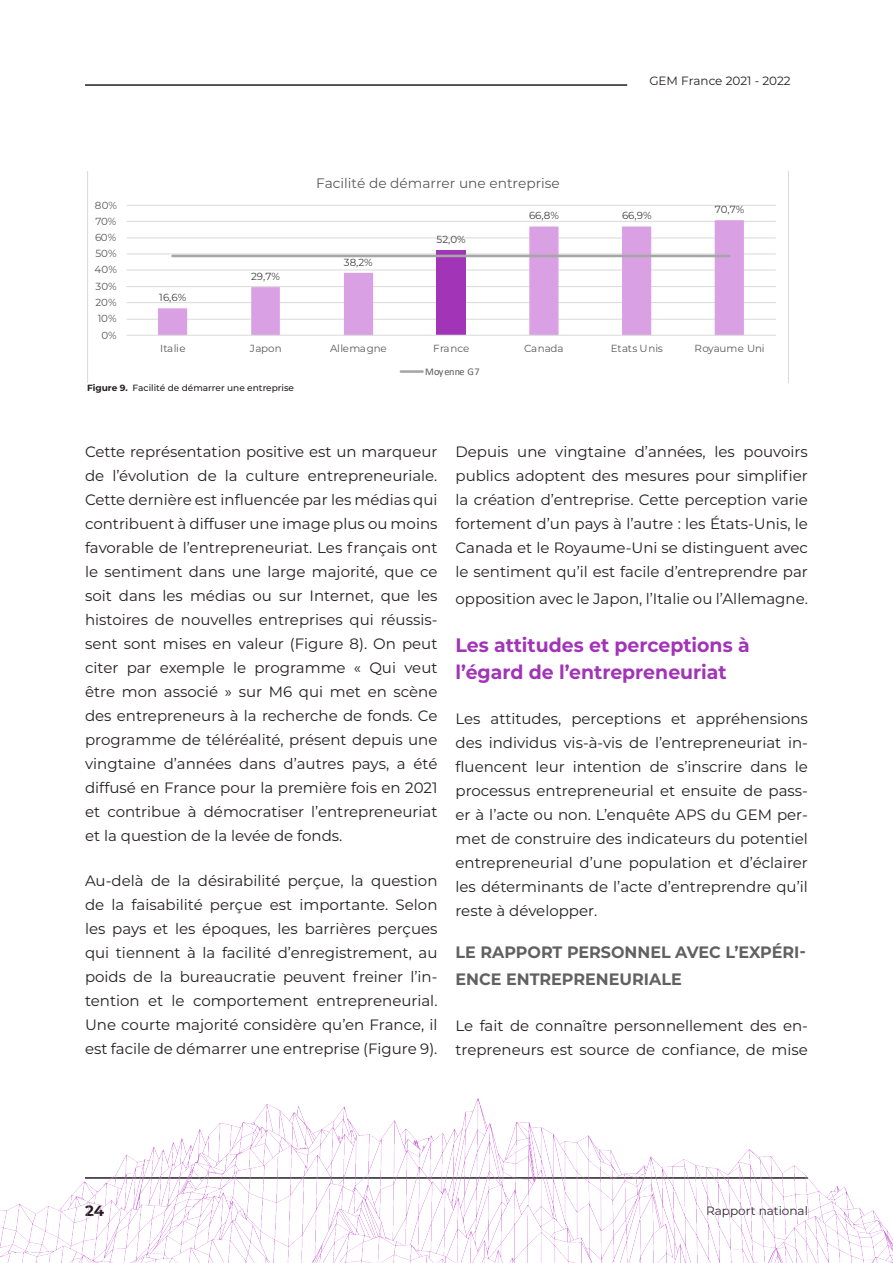
<style>
.page{position:relative;width:893px;height:1263px;background:#fff}
.page>*{position:absolute;margin:0;border:0;box-sizing:border-box;transform-origin:0 0}
.t1{font:700 19.5px/27px "Montserrat";color:#a234b8}
.t2{font:700 16.5px/27px "Montserrat";color:#616161}
.t3{font:15px/24px "Montserrat";color:#231f20;text-align:justify}
.t4{font:700 15px "Montserrat";color:#231f20}
.t5{font:13.8px "Montserrat";color:#595959}
.t6{font:12px "Montserrat";color:#231f20}
.t7{font:10.35px "Montserrat";letter-spacing:-.01em;color:#595959}
.t8{font:10.35px "Montserrat";color:#404040}
.t9{font:10.35px "Calibri";letter-spacing:.03em;color:#595959}
.t10{font:500 9px "Montserrat";color:#231f20}
.s1{font-weight:700}
</style>
<div class="page">
<hr style="left:85px;top:84px;width:542px;height:2px;background:#231f20">
<img style="left:0;top:1098px;width:893px;height:165px">
<svg style="left:87px;top:171px;width:702px;height:211px"></svg>
<p class="t7" style="left:95px;top:198px;width:24px">80%</p>
<p class="t7" style="left:95px;top:214px;width:23px">70%</p>
<p class="t7" style="left:95px;top:230px;width:23px">60%</p>
<p class="t7" style="left:96px;top:247px;width:23px">50%</p>
<p class="t7" style="left:95px;top:263px;width:24px">40%</p>
<p class="t7" style="left:96px;top:279px;width:23px">30%</p>
<p class="t7" style="left:96px;top:295px;width:23px">20%</p>
<p class="t7" style="left:98px;top:311px;width:20px">10%</p>
<p class="t7" style="left:101px;top:328px;width:17px">0%</p>
<p class="t5" style="left:316px;top:174px;width:245px">Facilité de démarrer une entreprise</p>
<p class="t6" style="left:649px;top:72px;width:143px">GEM France 2021 - 2022</p>
<p class="t8" style="left:159px;top:290px;width:28px">16,6%</p>
<p class="t8" style="left:251px;top:269px;width:30px">29,7%</p>
<p class="t8" style="left:344px;top:255px;width:30px">38,2%</p>
<p class="t8" style="left:437px;top:232px;width:31px">52,0%</p>
<p class="t8" style="left:529px;top:208px;width:31px">66,8%</p>
<p class="t8" style="left:622px;top:208px;width:31px">66,9%</p>
<p class="t8" style="left:715px;top:202px;width:31px">70,7%</p>
<p class="t7" style="left:160px;top:342px;width:27px">Italie</p>
<p class="t7" style="left:250px;top:342px;width:34px">Japon</p>
<p class="t7" style="left:330px;top:342px;width:58px">Allemagne</p>
<p class="t7" style="left:433px;top:342px;width:37px">France</p>
<p class="t7" style="left:524px;top:342px;width:41px">Canada</p>
<p class="t7" style="left:611px;top:342px;width:53px">Etats Unis</p>
<p class="t7" style="left:694px;top:342px;width:72px">Royaume Uni</p>
<p class="t9" style="left:425px;top:364px;width:56px">Moyenne G7</p>
<p class="t10" style="left:87px;top:381px;width:209px"><span class="s1">Figure 9.</span> Facilité de démarrer une entreprise</p>
<p class="t3" style="left:85px;top:439px;width:354px">Cette représentation positive est un marqueur de l’évolution de la culture entrepreneuriale.<br>Cette dernière est influencée par les médias qui contribuent à diffuser une image plus ou moins favorable de l’entrepreneuriat. Les français ont le sentiment dans une large majorité, que ce soit dans les médias ou sur Internet, que les histoires de nouvelles entreprises qui réussis&shy;sent sont mises en valeur (Figure 8). On peut citer par exemple le programme « Qui veut être mon associé » sur M6 qui met en scène des entrepreneurs à la recherche de fonds. Ce programme de téléréalité, présent depuis une vingtaine d’années dans d’autres pays, a été diffusé en France pour la première fois en 2021 et contribue à démocratiser l’entrepreneuriat et la question de la levée de fonds.</p>
<p class="t3" style="left:85px;top:868px;width:354px">Au-delà de la désirabilité perçue, la question de la faisabilité perçue est importante. Selon les pays et les époques, les barrières perçues qui tiennent à la facilité d’enregistrement, au poids de la bureaucratie peuvent freiner l’in&shy;tention et le comportement entrepreneurial.<br>Une courte majorité considère qu’en France, il est facile de démarrer une entreprise (Figure 9).</p>
<p class="t3" style="left:455px;top:439px;width:354px">Depuis une vingtaine d’années, les pouvoirs publics adoptent des mesures pour simplifier la création d’entreprise. Cette perception varie fortement d’un pays à l’autre : les États-Unis, le Canada et le Royaume-Uni se distinguent avec le sentiment qu’il est facile d’entreprendre par</p>
<p class="t3" style="left:455px;top:586px;width:354px">opposition avec le Japon, l’Italie ou l’Allemagne.</p>
<h2 class="t1" style="left:455px;top:631px;width:296px">Les attitudes et perceptions à l’égard de l’entrepreneuriat</h2>
<p class="t3" style="left:455px;top:706px;width:354px">Les attitudes, perceptions et appréhensions des individus vis-à-vis de l’entrepreneuriat in&shy;fluencent leur intention de s’inscrire dans le processus entrepreneurial et ensuite de pass&shy;er à l’acte ou non. L’enquête APS du GEM per&shy;met de construire des indicateurs du potentiel entrepreneurial d’une population et d’éclairer les déterminants de l’acte d’entreprendre qu’il reste à développer.</p>
<h3 class="t2" style="left:455px;top:938px;width:352px">LE RAPPORT PERSONNEL AVEC L’EXPÉRI-<br>ENCE ENTREPRENEURIALE</h3>
<p class="t3" style="left:455px;top:1013px;width:354px">Le fait de connaître personnellement des en&shy;trepreneurs est source de confiance, de mise</p>
<p class="t4" style="left:85px;top:1200px;width:21px">24</p>
<p class="t6" style="left:706px;top:1202px;width:103px">Rapport national</p>
</div>
